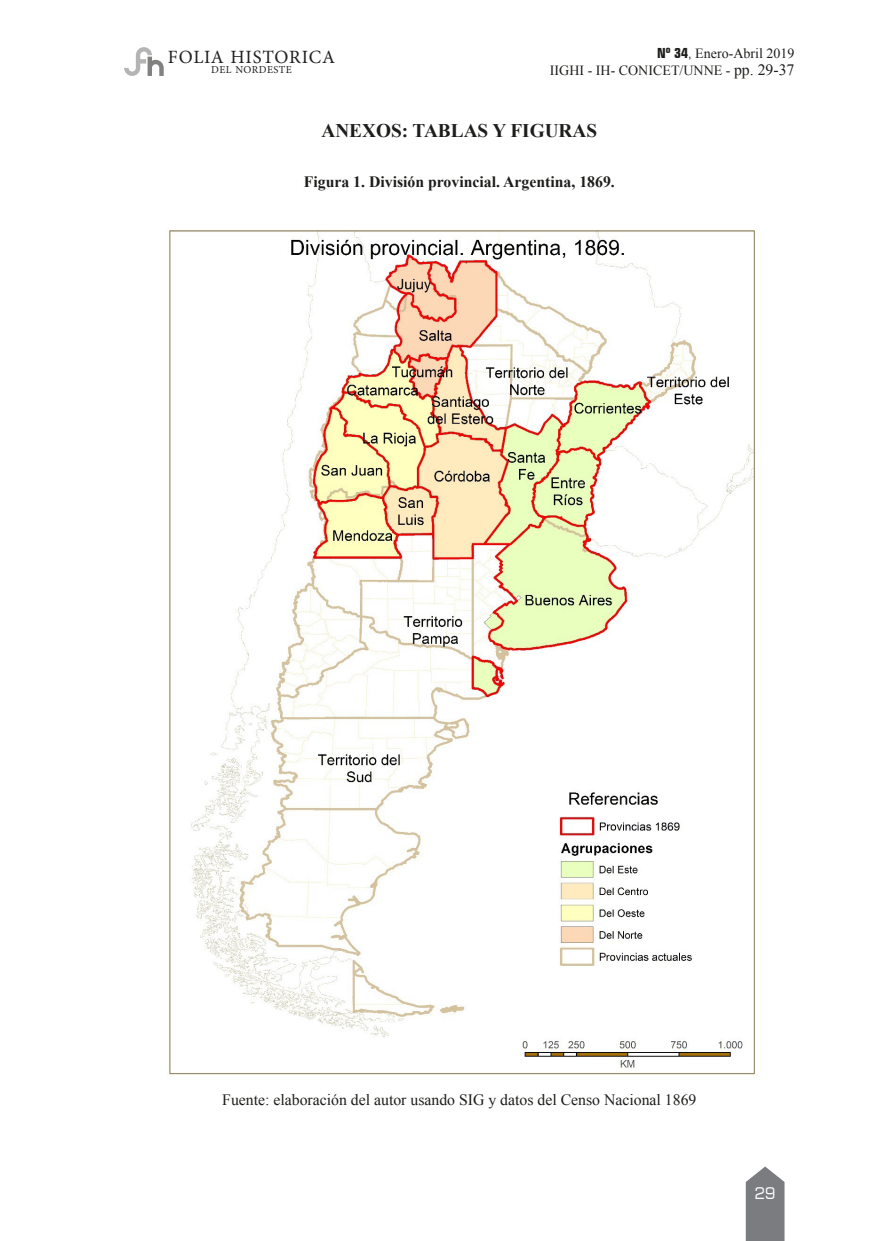
<style>
.page{position:relative;width:869px;height:1241px;background:#fff}
.page>*{position:absolute;margin:0;border:0;box-sizing:border-box;transform-origin:0 0}
.t1{font:700 19.25px "Times New Roman";color:#1d1d1b}
.t2{font:18.72px "Minion Pro";letter-spacing:.04em;color:#201f1e}
.t3{font:15.75px "Times New Roman";color:#1d1d1b}
.t4{font:700 15.75px "Times New Roman";color:#1d1d1b}
.t5{font:15.75px "Square 721 BT";color:#fff}
.t6{font:14px/17.5px "Times New Roman";color:#1d1d1b;text-align:right}
.t7{font:10.5px "Minion Pro";letter-spacing:.035em;color:#201f1e}
.s1{font-family:"Square 721 BT";font-weight:700;font-stretch:condensed}
.s2{font-family:"Square 721 BT";font-stretch:condensed}
.s3{font-size:15.75px}
</style>
<div class="page">
<svg style="left:745px;top:1166px;width:39px;height:74px;background:#8b8c8f"></svg>
<svg style="left:124px;top:47px;width:40px;height:29px"></svg>
<img style="left:168px;top:230px;width:588px;height:845px">
<p class="t2" style="left:168px;top:45px;width:168px">FOLIA HISTORICA</p>
<p class="t7" style="left:211px;top:62px;width:82px">DEL NORDESTE</p>
<p class="t6" style="left:549px;top:44px;width:246px"><span class="s1">Nº 34</span><span class="s2">,</span> Enero-Abril 2019<br>IIGHI - IH- CONICET/UNNE - <span class="s3">pp. 29-37</span></p>
<p class="t1" style="left:321px;top:117px;width:277px">ANEXOS: TABLAS Y FIGURAS</p>
<p class="t4" style="left:303px;top:171px;width:312px">Figura 1. División provincial. Argentina, 1869.</p>
<p class="t3" style="left:222px;top:1088px;width:475px">Fuente: elaboración del autor usando SIG y datos del Censo Nacional 1869</p>
<p class="t5" style="left:754px;top:1183px;width:23px">29</p>
</div>
